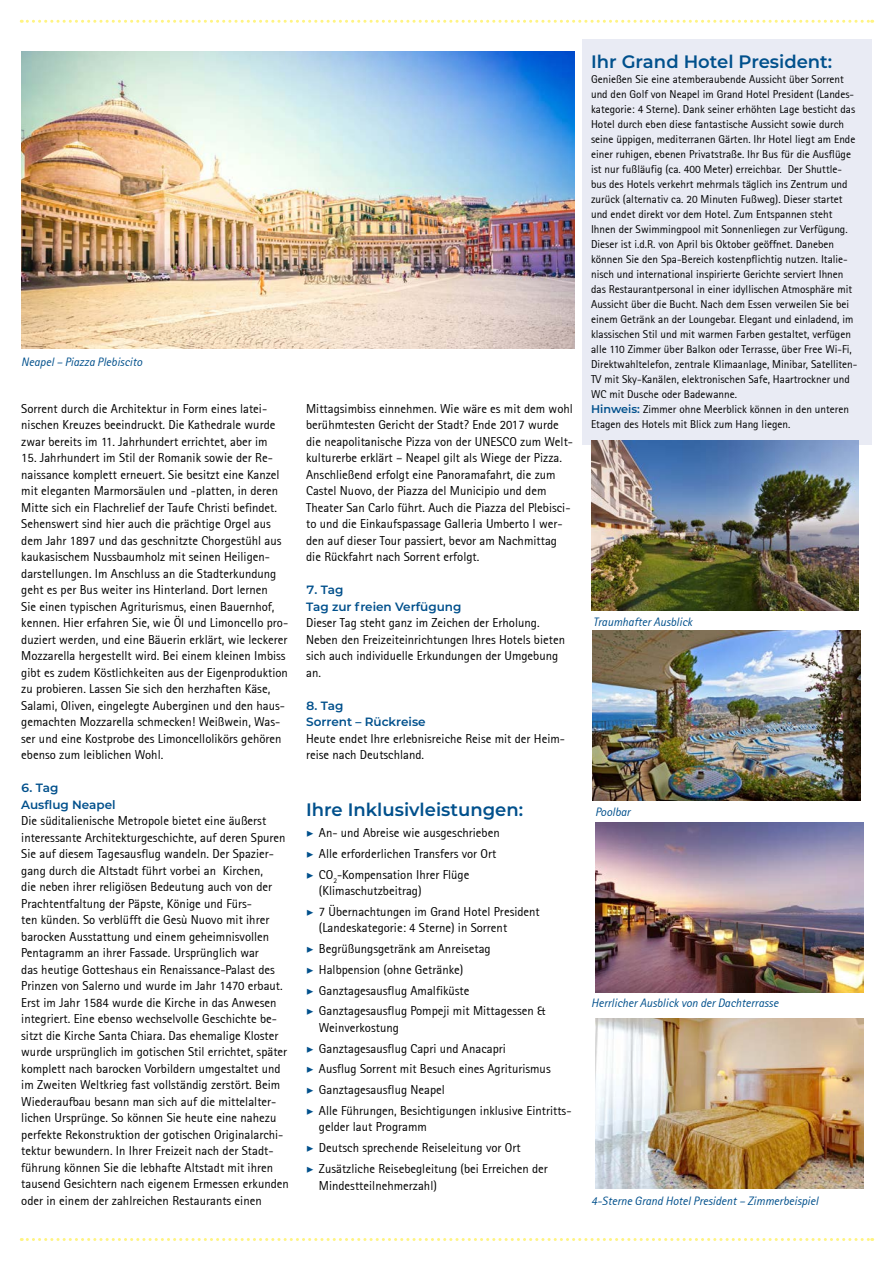
<style>
.page{position:relative;width:893px;height:1263px;background:#fff}
.page>*{position:absolute;margin:0;border:0;box-sizing:border-box;transform-origin:0 0}
.t1{font:600 18px "Montserrat";color:#00508c}
.t2{font:12.75px/16.5px "Rotis Sans Serif";color:#000}
.t3{font:italic 12px "Rotis Sans Serif";color:#00508c}
.t4{font:600 12px/16.5px "Montserrat";color:#00508c}
.t5{font:11.25px/15px "Rotis Sans Serif";color:#000}
.s1{font-family:"Minion Pro";font-weight:700;font-style:italic;color:#00508c}
.s2{font-family:"Montserrat";font-weight:600;color:#00508c}
</style>
<div class="page">
<svg style="left:21px;top:20px;width:852px;height:3px"></svg>
<svg style="left:21px;top:1238px;width:852px;height:3px"></svg>
<div style="left:583px;top:39px;width:289px;height:405px;background:#e9ebf4"></div>
<img style="left:595px;top:1018px;width:268px;height:170px">
<img style="left:595px;top:823px;width:268px;height:170px">
<img style="left:21px;top:51px;width:553px;height:298px">
<img style="left:592px;top:630px;width:268px;height:170px">
<img style="left:591px;top:440px;width:268px;height:170px">
<p class="t3" style="left:21px;top:354px;width:122px">Neapel – Piazza Plebiscito</p>
<p class="t2" style="left:21px;top:400px;width:256px">Sorrent durch die Architektur in Form eines latei&shy;nischen Kreuzes beeindruckt. Die Kathedrale wurde zwar bereits im 11. Jahrhundert errichtet, aber im</p>
<p class="t2" style="left:21px;top:450px;width:268px">15. Jahrhundert im Stil der Romanik sowie der Re&shy;naissance komplett erneuert. Sie besitzt eine Kanzel mit eleganten Marmorsäulen und -platten, in deren Mitte sich ein Flachrelief der Taufe Christi befindet.<br>Sehenswert sind hier auch die prächtige Orgel aus dem Jahr 1897 und das geschnitzte Chorgestühl aus kaukasischem Nussbaumholz mit seinen Heiligen&shy;darstellungen. Im Anschluss an die Stadterkundung geht es per Bus weiter ins Hinterland. Dort lernen<br>Sie einen typischen Agriturismus, einen Bauernhof, kennen. Hier erfahren Sie, wie Öl und Limoncello pro&shy;duziert werden, und eine Bäuerin erklärt, wie leckerer Mozzarella hergestellt wird. Bei einem kleinen Imbiss gibt es zudem Köstlichkeiten aus der Eigenproduktion zu probieren. Lassen Sie sich den herzhaften Käse, Salami, Oliven, eingelegte Auberginen und den haus&shy;gemachten Mozzarella schmecken! Weißwein, Was&shy;ser und eine Kostprobe des Limoncellolikörs gehören ebenso zum leiblichen Wohl.</p>
<p class="t4" style="left:21px;top:779px;width:96px">6. Tag<br>Ausflug Neapel</p>
<p class="t2" style="left:21px;top:813px;width:269px">Die süditalienische Metropole bietet eine äußerst interessante Architekturgeschichte, auf deren Spuren Sie auf diesem Tagesausflug wandeln. Der Spazier&shy;gang durch die Altstadt führt vorbei an Kirchen,<br>die neben ihrer religiösen Bedeutung auch von der Prachtentfaltung der Päpste, Könige und Fürs-<br>ten künden. So verblüfft die Gesù Nuovo mit ihrer barocken Ausstattung und einem geheimnisvollen Pentagramm an ihrer Fassade. Ursprünglich war<br>das heutige Gotteshaus ein Renaissance-Palast des Prinzen von Salerno und wurde im Jahr 1470 erbaut.<br>Erst im Jahr 1584 wurde die Kirche in das Anwesen integriert. Eine ebenso wechselvolle Geschichte be&shy;sitzt die Kirche Santa Chiara. Das ehemalige Kloster wurde ursprünglich im gotischen Stil errichtet, später komplett nach barocken Vorbildern umgestaltet und im Zweiten Weltkrieg fast vollständig zerstört. Beim Wiederaufbau besann man sich auf die mittelalter&shy;lichen Ursprünge. So können Sie heute eine nahezu perfekte Rekonstruktion der gotischen Originalarchi&shy;tektur bewundern. In Ihrer Freizeit nach der Stadt&shy;führung können Sie die lebhafte Altstadt mit ihren tausend Gesichtern nach eigenem Ermessen erkunden oder in einem der zahlreichen Restaurants einen</p>
<p class="t2" style="left:306px;top:400px;width:268px">Mittagsimbiss einnehmen. Wie wäre es mit dem wohl berühmtesten Gericht der Stadt? Ende 2017 wurde die neapolitanische Pizza von der UNESCO zum Welt&shy;kulturerbe erklärt – Neapel gilt als Wiege der Pizza.<br>Anschließend erfolgt eine Panoramafahrt, die zum Castel Nuovo, der Piazza del Municipio und dem Theater San Carlo führt. Auch die Piazza del Plebisci&shy;to und die Einkaufspassage Galleria Umberto I wer&shy;den auf dieser Tour passiert, bevor am Nachmittag die Rückfahrt nach Sorrent erfolgt.</p>
<p class="t4" style="left:306px;top:581px;width:157px">7. Tag<br>Tag zur freien Verfügung</p>
<p class="t2" style="left:306px;top:615px;width:260px">Dieser Tag steht ganz im Zeichen der Erholung.<br>Neben den Freizeiteinrichtungen Ihres Hotels bieten sich auch individuelle Erkundungen der Umgebung an.</p>
<p class="t4" style="left:306px;top:697px;width:121px">8. Tag<br>Sorrent – Rückreise</p>
<p class="t2" style="left:306px;top:730px;width:260px">Heute endet Ihre erlebnisreiche Reise mit der Heim&shy;reise nach Deutschland.</p>
<h1 class="t1" style="left:306px;top:797px;width:219px">Ihre Inklusivleistungen:</h1>
<p class="t2" style="left:306px;top:822px;width:195px;line-height:20.7px"><span class="s1">▶</span> An- und Abreise wie ausgeschrieben <span class="s1">▶</span> Alle erforderlichen Transfers vor Ort <span class="s1">▶</span> CO<sub>2</sub>-Kompensation Ihrer Flüge</p>
<p class="t2" style="left:306px;top:880px;width:235px;line-height:20.7px;text-indent:13px">(Klimaschutzbeitrag)<br><span class="s1">▶</span> 7 Übernachtungen im Grand Hotel President</p>
<p class="t2" style="left:306px;top:918px;width:241px;line-height:20.7px;text-indent:13px">(Landeskategorie: 4 Sterne) in Sorrent<br><span class="s1">▶</span> Begrüßungsgetränk am Anreisetag<br><span class="s1">▶</span> Halbpension (ohne Getränke)<br><span class="s1">▶</span> Ganztagesausflug Amalfiküste<br><span class="s1">▶</span> Ganztagesausflug Pompeji mit Mittagessen &amp;</p>
<p class="t2" style="left:306px;top:1017px;width:267px;line-height:20.7px;text-indent:13px">Weinverkostung<br><span class="s1">▶</span> Ganztagesausflug Capri und Anacapri<br><span class="s1">▶</span> Ausflug Sorrent mit Besuch eines Agriturismus<br><span class="s1">▶</span> Ganztagesausflug Neapel<br><span class="s1">▶</span> Alle Führungen, Besichtigungen inklusive Eintritts-</p>
<p class="t2" style="left:306px;top:1117px;width:243px;line-height:20.7px;text-indent:13px">gelder laut Programm<br><span class="s1">▶</span> Deutsch sprechende Reiseleitung vor Ort<br><span class="s1">▶</span> Zusätzliche Reisebegleitung (bei Erreichen der</p>
<p class="t2" style="left:319px;top:1177px;width:120px">Mindestteilnehmerzahl)</p>
<h1 class="t1" style="left:591px;top:49px;width:243px">Ihr Grand Hotel President:</h1>
<p class="t5" style="left:591px;top:72px;width:267px">Genießen Sie eine atemberaubende Aussicht über Sorrent und den Golf von Neapel im Grand Hotel President (Landes&shy;kategorie: 4 Sterne). Dank seiner erhöhten Lage besticht das Hotel durch eben diese fantastische Aussicht sowie durch seine üppigen, mediterranen Gärten. Ihr Hotel liegt am Ende einer ruhigen, ebenen Privatstraße. Ihr Bus für die Ausflüge ist nur fußläufig (ca. 400 Meter) erreichbar. Der Shuttle&shy;bus des Hotels verkehrt mehrmals täglich ins Zentrum und zurück (alternativ ca. 20 Minuten Fußweg). Dieser startet und endet direkt vor dem Hotel. Zum Entspannen steht Ihnen der Swimmingpool mit Sonnenliegen zur Verfügung.<br>Dieser ist i.d.R. von April bis Oktober geöffnet. Daneben können Sie den Spa-Bereich kostenpflichtig nutzen. Italie&shy;nisch und international inspirierte Gerichte serviert Ihnen das Restaurantpersonal in einer idyllischen Atmosphäre mit Aussicht über die Bucht. Nach dem Essen verweilen Sie bei einem Getränk an der Loungebar. Elegant und einladend, im klassischen Stil und mit warmen Farben gestaltet, verfügen alle 110 Zimmer über Balkon oder Terrasse, über Free Wi-Fi, Direktwahltelefon, zentrale Klimaanlage, Minibar, Satelliten-TV mit Sky-Kanälen, elektronischen Safe, Haartrockner und WC mit Dusche oder Badewanne.<br><span class="s2">Hinweis:</span> Zimmer ohne Meerblick können in den unteren Etagen des Hotels mit Blick zum Hang liegen.</p>
<p class="t3" style="left:593px;top:614px;width:101px">Traumhafter Ausblick</p>
<p class="t3" style="left:595px;top:805px;width:37px">Poolbar</p>
<p class="t3" style="left:591px;top:995px;width:189px">Herrlicher Ausblick von der Dachterrasse</p>
<p class="t3" style="left:591px;top:1194px;width:229px">4-Sterne Grand Hotel President – Zimmerbeispiel</p>
</div>
